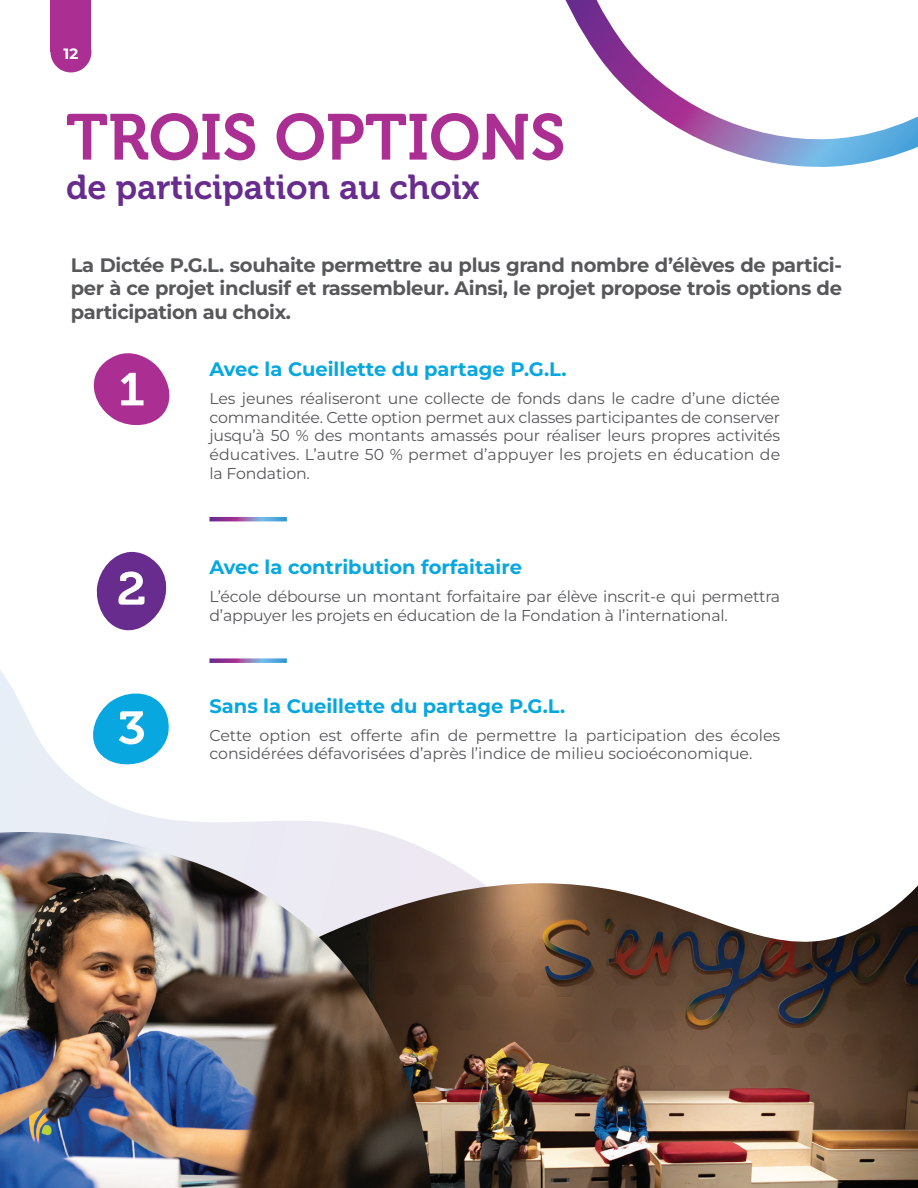
<style>
.page{position:relative;width:918px;height:1188px;background:#fff}
.page>*{position:absolute;margin:0;border:0;box-sizing:border-box;transform-origin:0 0}
.t1{font:64.5px "Museo 700";color:#ab2e92}
.t2{font:45.9px "Museo 700";color:#fff;scale:1.11 1}
.t3{font:34.5px "Museo 700";color:#672c8e}
.t4{font:700 19.5px/23.4px "Montserrat";letter-spacing:-.02em;color:#57585a;text-align:justify}
.t5{font:700 19.5px "Montserrat";color:#08a7e0}
.t6{font:15.75px/18.9px "Montserrat";letter-spacing:-.01em;color:#57585a}
.t7{font:700 15px "Montserrat";color:#fff}
</style>
<div class="page">
<svg style="left:0;top:670px;width:482px;height:213px"></svg>
<svg style="left:209px;top:517px;width:78px;height:4px"></svg>
<svg style="left:209px;top:658px;width:78px;height:5px"></svg>
<img style="left:431px;top:883px;width:487px;height:305px">
<img style="left:0;top:832px;width:431px;height:356px">
<svg style="left:93px;top:353px;width:77px;height:73px"></svg>
<svg style="left:96px;top:551px;width:71px;height:80px"></svg>
<svg style="left:87px;top:690px;width:84px;height:77px"></svg>
<svg style="left:565px;top:0;width:353px;height:167px"></svg>
<div style="left:51px;top:32px;width:40px;height:40px;background:#ab2e92;border-radius:50%"></div>
<div style="left:51px;top:0;width:40px;height:52px;background:#ab2e92"></div>
<p class="t7" style="left:64px;top:40px;width:16px">1212</p>
<h1 class="t1" style="left:66px;top:101px;width:501px">TROIS OPTIONS</h1>
<h3 class="t3" style="left:66px;top:168px;width:415px">de participation au choix</h3>
<p class="t4" style="left:71px;top:252px;width:773px">La Dictée P.G.L. souhaite permettre au plus grand nombre d’élèves de partici&shy;per à ce projet inclusif et rassembleur. Ainsi, le projet propose trois options de participation au choix.</p>
<h2 class="t2" style="left:118px;top:364px;width:26px">1</h2>
<h2 class="t2" style="left:117px;top:563px;width:28px">2</h2>
<h2 class="t2" style="left:117px;top:703px;width:27px">3</h2>
<p class="t5" style="left:209px;top:355px;width:359px">Avec la Cueillette du partage P.G.L.</p>
<p class="t6" style="left:209px;top:388px;width:572px;text-align:justify">Les jeunes réaliseront une collecte de fonds dans le cadre d’une dictée commanditée. Cette option permet aux classes participantes de conserver jusqu’à 50 % des montants amassés pour réaliser leurs propres activités éducatives. L’autre 50 % permet d’appuyer les projets en éducation de la Fondation.</p>
<p class="t5" style="left:209px;top:553px;width:314px">Avec la contribution forfaitaire</p>
<p class="t6" style="left:209px;top:586px;width:572px">L’école débourse un montant forfaitaire par élève inscrit-e qui permettra d’appuyer les projets en éducation de la Fondation à l’international.</p>
<p class="t5" style="left:209px;top:692px;width:357px">Sans la Cueillette du partage P.G.L.</p>
<p class="t6" style="left:209px;top:725px;width:572px">Cette option est offerte afin de permettre la participation des écoles considérées défavorisées d’après l’indice de milieu socioéconomique.</p>
</div>
